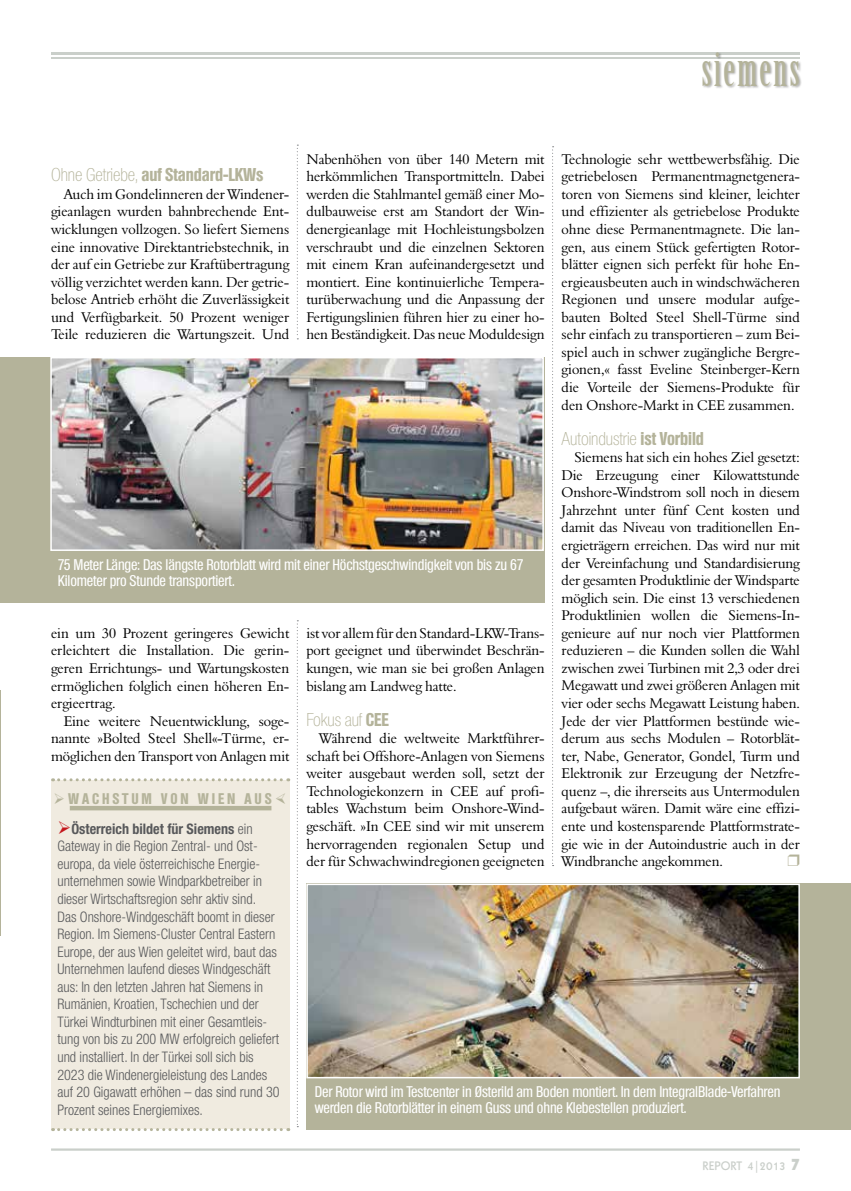
<style>
.page{position:relative;width:851px;height:1191px;background:#fff}
.page>*{position:absolute;margin:0;border:0;box-sizing:border-box;transform-origin:0 0}
.t1{font:45px "Birch Std";letter-spacing:.05em;color:#b4b39a}
.t2{font:300 condensed 18px "Olnova";letter-spacing:-.005em;color:#b4b39a}
.t3{font:700 condensed 18px "Olympia";letter-spacing:-.005em;color:#b4b39a}
.t4{font:500 condensed 15px/16.5px "Olympia";letter-spacing:-.01em;color:#fff}
.t5{font:700 condensed 15px "Olympia";letter-spacing:.2em;color:#b4b39a}
.t6{font:14.55px/17.5px "Aldine 401 BT Roman A";letter-spacing:-.01em;color:#000;text-align:justify}
.t7{font:300 condensed 14.55px/17.5px "Helvetica Neue";color:#58595b}
.t8{font:12px "Geometric 231 BT Bold C";color:#cacfca}
.s1{font-family:"Olympia";font-weight:700}
.s2{font-family:"Olnova";font-weight:300}
.s3{color:#c4161c}
.s4{font-weight:700}
.s5{font-family:"Geometric 231 BT Heavy C";font-size:16.5px}
</style>
<div class="page">
<div style="left:0;top:357px;width:544px;height:245px;background:#b4b39a"></div>
<div style="left:306px;top:883px;width:544px;height:247px;background:#b4b39a"></div>
<svg style="left:552px;top:146px;width:1px;height:720px"></svg>
<svg style="left:297px;top:145px;width:1px;height:194px"></svg>
<svg style="left:297px;top:620px;width:1px;height:507px"></svg>
<hr style="left:51px;top:52px;width:748px;height:3px;background:#cacfca">
<hr style="left:51px;top:57px;width:748px;height:1px;background:#cacfca">
<div style="left:702px;top:52px;width:99px;height:37px;background:#000;opacity:.3"></div>
<hr style="left:51px;top:1148px;width:748px;height:2px;background:#cacfca">
<div style="left:51px;top:780px;width:238px;height:349px;background:#f0ebe0"></div>
<svg style="left:53px;top:778px;width:236px;height:3px"></svg>
<svg style="left:53px;top:1128px;width:236px;height:3px"></svg>
<hr style="left:70px;top:806px;width:201px;height:4px;background:#b4b39a">
<img style="left:53px;top:360px;width:488px;height:188px">
<div style="left:50px;top:357px;width:494px;height:194px;border:2px solid #fff"></div>
<img style="left:309px;top:886px;width:487px;height:189px">
<div style="left:306px;top:883px;width:493px;height:195px;border:2px solid #fff"></div>
<hr style="left:0;top:690px;width:1px;height:246px;background:#b4b39a">
<h1 class="t1" style="left:701px;top:44px;width:100px">siemens</h1>
<p class="t6" style="left:561px;top:150px;width:240px">Technologie sehr wettbewerbsfähig. Die getriebelosen Permanentmagnetgenera&shy;toren von Siemens sind kleiner, leichter und effizienter als getriebelose Produkte ohne diese Permanentmagnete. Die lan&shy;gen, aus einem Stück gefertigten Rotor&shy;blätter eignen sich perfekt für hohe En&shy;ergieausbeuten auch in windschwächeren Regionen und unsere modular aufge&shy;bauten Bolted Steel Shell-Türme sind sehr einfach zu transportieren – zum Bei&shy;spiel auch in schwer zugängliche Bergre&shy;gionen,« fasst Eveline Steinberger-Kern die Vorteile der Siemens-Produkte für den Onshore-Markt in CEE zusammen.</p>
<p class="t2" style="left:561px;top:427px;width:144px">Autoindustrie <span class="s1">IST VORBILD</span></p>
<p class="t6" style="left:561px;top:448px;width:240px;text-indent:13px">Siemens hat sich ein hohes Ziel gesetzt:<br>Die Erzeugung einer Kilowattstunde Onshore-Windstrom soll noch in diesem Jahrzehnt unter fünf Cent kosten und damit das Niveau von traditionellen En&shy;ergieträgern erreichen. Das wird nur mit der Vereinfachung und Standardisierung der gesamten Produktlinie der Windsparte möglich sein. Die einst 13 verschiedenen Produktlinien wollen die Siemens-In&shy;genieure auf nur noch vier Plattformen reduzieren – die Kunden sollen die Wahl zwischen zwei Turbinen mit 2,3 oder drei Megawatt und zwei größeren Anlagen mit vier oder sechs Megawatt Leistung haben.<br>Jede der vier Plattformen bestünde wie&shy;derum aus sechs Modulen – Rotorblät&shy;ter, Nabe, Generator, Gondel, Turm und Elektronik zur Erzeugung der Netzfre&shy;quenz –, die ihrerseits aus Untermodulen aufgebaut wären. Damit wäre eine effizi&shy;ente und kostensparende Plattformstrate&shy;gie wie in der Autoindustrie auch in der Windbranche angekommen.</p>
<p class="t6" style="left:306px;top:150px;width:240px">Nabenhöhen von über 140 Metern mit herkömmlichen Transportmitteln. Dabei werden die Stahlmantel gemäß einer Mo&shy;dulbauweise erst am Standort der Win&shy;denergieanlage mit Hochleistungsbolzen verschraubt und die einzelnen Sektoren mit einem Kran aufeinandergesetzt und montiert. Eine kontinuierliche Tempera&shy;turüberwachung und die Anpassung der Fertigungslinien führen hier zu einer ho&shy;hen Beständigkeit. Das neue Moduldesign</p>
<p class="t3" style="left:51px;top:164px;width:214px"><span class="s2">Ohne Getriebe,</span> AUF STANDARD-LKWS</p>
<p class="t6" style="left:51px;top:185px;width:240px;text-indent:13px">Auch im Gondelinneren der Windener&shy;gieanlagen wurden bahnbrechende Ent&shy;wicklungen vollzogen. So liefert Siemens eine innovative Direktantriebstechnik, in der auf ein Getriebe zur Kraftübertragung völlig verzichtet werden kann. Der getrie&shy;belose Antrieb erhöht die Zuverlässigkeit und Verfügbarkeit. 50 Prozent weniger Teile reduzieren die Wartungszeit. Und</p>
<p class="t4" style="left:58px;top:556px;width:467px">75 Meter Länge: Das längste Rotorblatt wird mit einer Höchstgeschwindigkeit von bis zu 67<br>Kilometer pro Stunde transportiert.</p>
<p class="t6" style="left:51px;top:624px;width:240px">ein um 30 Prozent geringeres Gewicht erleichtert die Installation. Die gerin&shy;geren Errichtungs- und Wartungskosten ermöglichen folglich einen höheren En&shy;ergieertrag.</p>
<p class="t6" style="left:51px;top:712px;width:240px;text-indent:13px">Eine weitere Neuentwicklung, soge&shy;nannte »Bolted Steel Shell«-Türme, er&shy;möglichen den Transport von Anlagen mit</p>
<p class="t6" style="left:306px;top:624px;width:240px">ist vor allem für den Standard-LKW-Trans&shy;port geeignet und überwindet Beschrän&shy;kungen, wie man sie bei großen Anlagen bislang am Landweg hatte.</p>
<p class="t2" style="left:306px;top:708px;width:84px">Fokus auf <span class="s1">CEE</span></p>
<p class="t6" style="left:306px;top:729px;width:240px;text-indent:13px">Während die weltweite Marktführer&shy;schaft bei Offshore-Anlagen von Siemens weiter ausgebaut werden soll, setzt der Technologiekonzern in CEE auf profi&shy;tables Wachstum beim Onshore-Wind&shy;geschäft. »In CEE sind wir mit unserem hervorragenden regionalen Setup und der für Schwachwindregionen geeigneten</p>
<p class="t5" style="left:54px;top:790px;width:219px">➢WACHSTUM VON WIEN AUS</p>
<p class="t7" style="left:57px;top:819px;width:223px"><span class="s3">➢</span><span class="s4">Österreich bildet für Siemens</span> ein Gateway in die Region Zentral- und Ost&shy;europa, da viele österreichische Energie&shy;unternehmen sowie Windparkbetreiber in dieser Wirtschaftsregion sehr aktiv sind.<br>Das Onshore-Windgeschäft boomt in dieser Region. Im Siemens-Cluster Central Eastern Europe, der aus Wien geleitet wird, baut das Unternehmen laufend dieses Windgeschäft aus: In den letzten Jahren hat Siemens in Rumänien, Kroatien, Tschechien und der Türkei Windturbinen mit einer Gesamtleis&shy;tung von bis zu 200 MW erfolgreich geliefert und installiert. In der Türkei soll sich bis 2023 die Windenergieleistung des Landes auf 20 Gigawatt erhöhen – das sind rund 30<br>Prozent seines Energiemixes.</p>
<p class="t4" style="left:315px;top:1083px;width:467px">Der Rotor wird im Testcenter in Østerild am Boden montiert. In dem IntegralBlade-Verfahren werden die Rotorblätter in einem Guss und ohne Klebestellen produziert.</p>
<p class="t8" style="left:702px;top:1157px;width:99px">REPORT 4|2013 <span class="s5">7</span></p>
</div>
